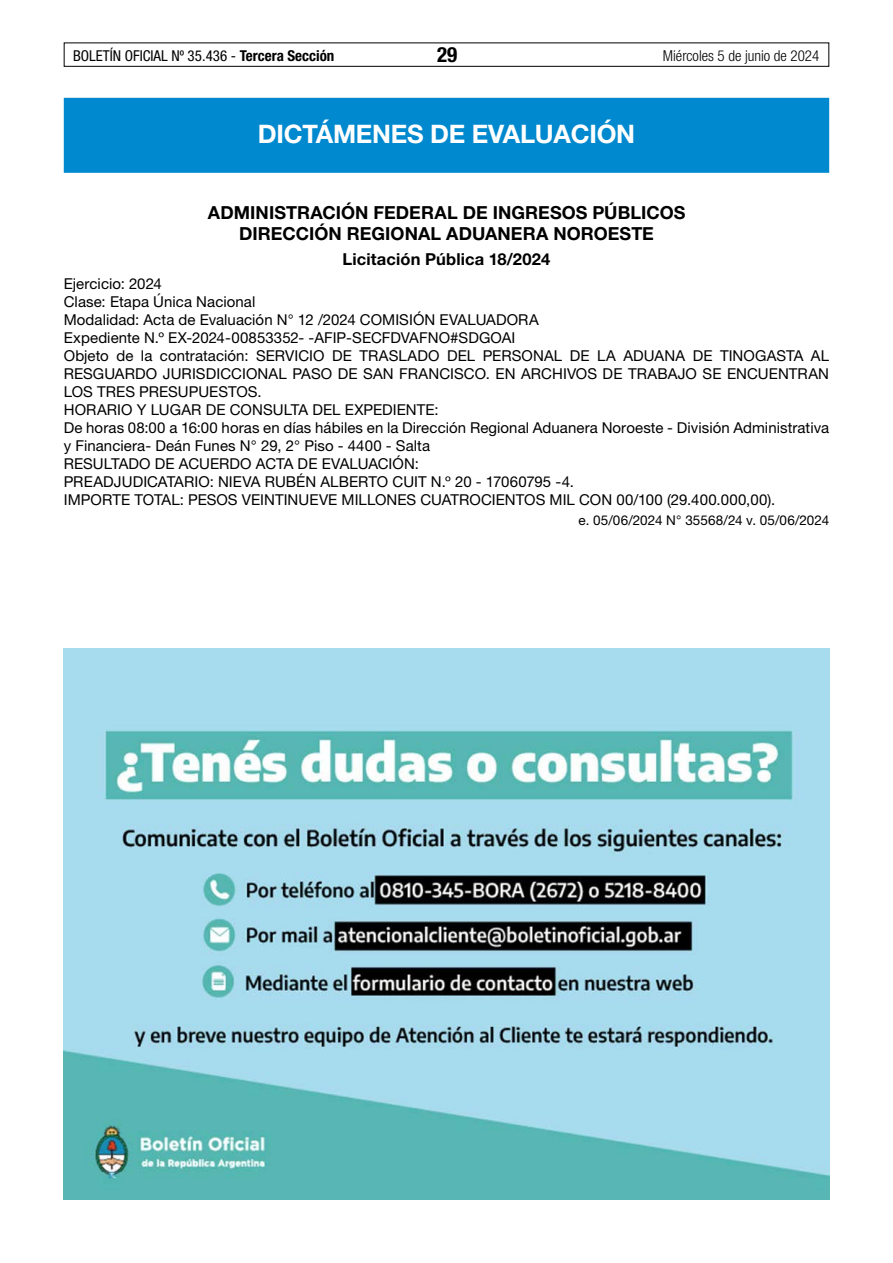
<style>
.page{position:relative;width:893px;height:1263px;background:#fff}
.page>*{position:absolute;margin:0;border:0;box-sizing:border-box;transform-origin:0 0}
.t1{font:700 25.5px "Helvetica Neue LT Std";letter-spacing:-.01em;color:#fff}
.t2{font:700 condensed 21px "Helvetica Neue LT Std";color:#000}
.t3{font:700 18px/21px "Helvetica Neue LT Std";letter-spacing:.005em;color:#000}
.t4{font:700 16.5px "Helvetica Neue LT Std";letter-spacing:.01em;color:#000}
.t5{font:15px/18px "Helvetica Neue LT Std";letter-spacing:.005em;color:#000}
.t6{font:condensed 15px "Helvetica Neue LT Std";color:#000}
.t7{font:300 condensed 15px "Helvetica Neue LT Std";color:#000}
.t8{font:13.5px "Helvetica Neue LT Std";letter-spacing:.01em;color:#000}
.s1{font-weight:700}
.s2{color:#fff}
</style>
<div class="page">
<div style="left:64px;top:43px;width:765px;height:24px;border:1px solid #000"></div>
<div style="left:64px;top:98px;width:765px;height:75px;background:#0089cf"></div>
<img style="left:64px;top:648px;width:765px;height:551px">
<p class="t6" style="left:73px;top:47px;width:263px">BOLETÍN OFICIAL Nº 35.436 - <span class="s1">Tercera Sección</span></p>
<h2 class="t2" style="left:437px;top:42px;width:22px">29</h2>
<p class="t7" style="left:663px;top:47px;width:158px">Miércoles 5 de junio de 2024</p>
<h1 class="t1" style="left:258px;top:118px;width:379px">DICTÁMENES DE EVALUACIÓN</h1>
<p class="t3" style="left:239px;top:202px;width:460px;text-indent:-31px">ADMINISTRACIÓN FEDERAL DE INGRESOS PÚBLICOS <span class="s2">-<br></span>DIRECCIÓN REGIONAL ADUANERA NOROESTE</p>
<p class="t4" style="left:343px;top:249px;width:209px">Licitación Pública 18/2024</p>
<p class="t5" style="left:64px;top:275px;width:767px">Ejercicio: 2024<br>Clase: Etapa Única Nacional<br>Modalidad: Acta de Evaluación N° 12 /2024 COMISIÓN EVALUADORA<br>Expediente N.º EX-2024-00853352- -AFIP-SECFDVAFNO#SDGOAI<br>Objeto de la contratación: SERVICIO DE TRASLADO DEL PERSONAL DE LA ADUANA DE TINOGASTA AL RESGUARDO JURISDICCIONAL PASO DE SAN FRANCISCO. EN ARCHIVOS DE TRABAJO SE ENCUENTRAN LOS TRES PRESUPUESTOS.<br>HORARIO Y LUGAR DE CONSULTA DEL EXPEDIENTE:<br>De horas 08:00 a 16:00 horas en días hábiles en la Dirección Regional Aduanera Noroeste - División Administrativa y Financiera- Deán Funes N° 29, 2° Piso - 4400 - Salta<br>RESULTADO DE ACUERDO ACTA DE EVALUACIÓN:<br>PREADJUDICATARIO: NIEVA RUBÉN ALBERTO CUIT N.º 20 - 17060795 -4.<br>IMPORTE TOTAL: PESOS VEINTINUEVE MILLONES CUATROCIENTOS MIL CON 00/100 (29.400.000,00).</p>
<p class="t8" style="left:578px;top:512px;width:252px">e. 05/06/2024 N° 35568/24 v. 05/06/2024</p>
</div>
